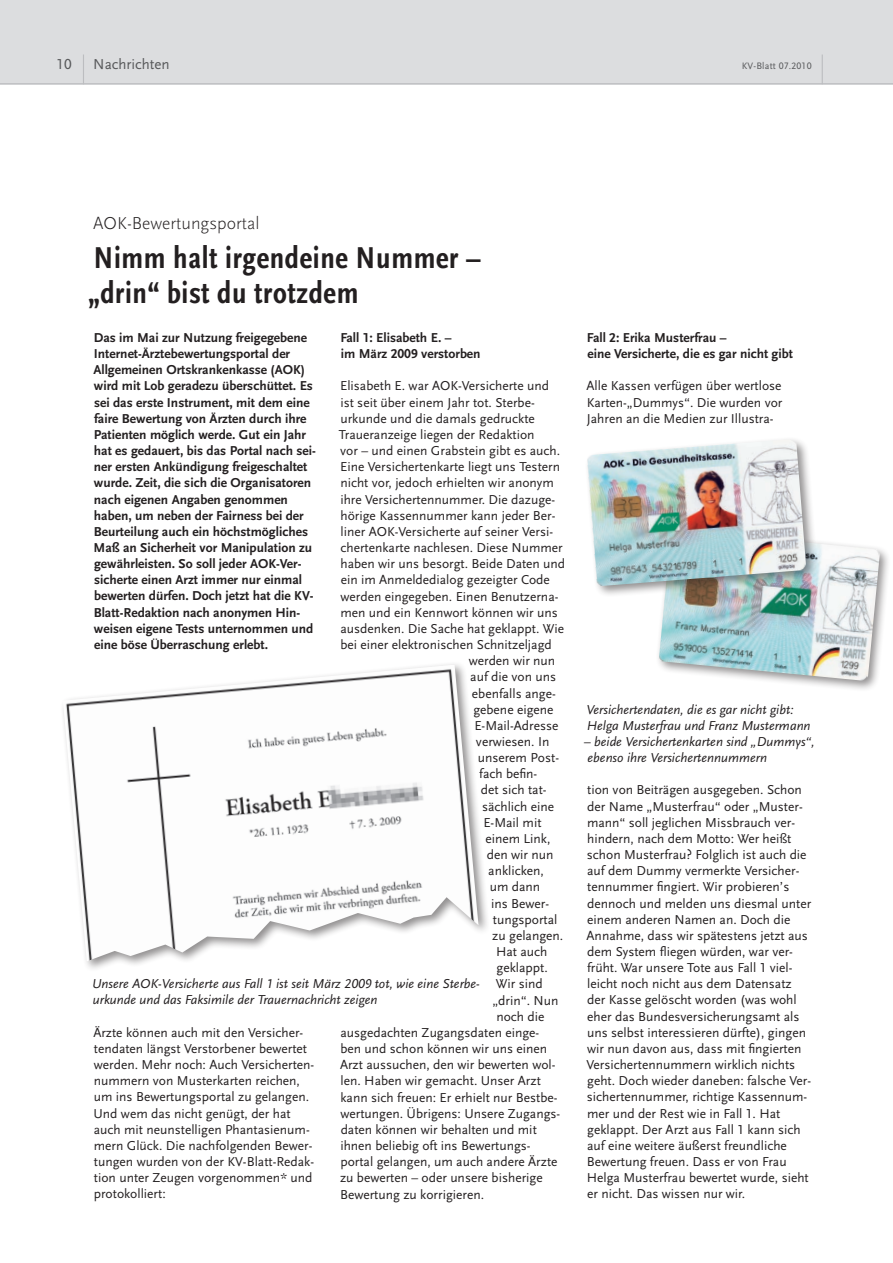
<style>
.page{position:relative;width:893px;height:1263px;background:#fff}
.page>*{position:absolute;margin:0;border:0;box-sizing:border-box;transform-origin:0 0}
.t1{font:31.5px/34.5px "Scala Sans Bold Con";letter-spacing:.02em;color:#231f20}
.t2{font:300 18px "Scala Sans";color:#231f20}
.t3{font:15px "Scala Sans LF";color:#57585a}
.t4{font:13.5px/16.2px "Scala Sans LF";color:#231f20}
.t5{font:700 13.5px/16.2px "Scala Sans LF";color:#231f20}
.t6{font:italic 13.5px/16.2px "Scala Sans LF";color:#231f20}
.t7{font:9.75px "Scala Sans LF";letter-spacing:.02em;color:#57585a}
</style>
<div class="page">
<div style="left:59px;top:661px;width:431px;height:312px;background:#231f20;opacity:.5"></div>
<img style="left:63px;top:665px;width:415px;height:296px">
<div style="left:655px;top:526px;width:236px;height:166px;background:#231f20;opacity:.5"></div>
<img style="left:659px;top:529px;width:221px;height:152px">
<div style="left:584px;top:436px;width:234px;height:162px;background:#231f20;opacity:.5"></div>
<img style="left:587px;top:439px;width:219px;height:147px">
<div style="left:0;top:0;width:893px;height:84px;background:#dcdddf"></div>
<svg style="left:822px;top:55px;width:1px;height:28px"></svg>
<svg style="left:83px;top:55px;width:1px;height:28px"></svg>
<hr style="left:0;top:83px;width:893px;height:1px;background:#bcbdc0">
<p class="t3" style="left:57px;top:56px;width:16px">10</p>
<p class="t3" style="left:93px;top:56px;width:78px">Nachrichten</p>
<p class="t7" style="left:742px;top:61px;width:71px">KV-Blatt 07.2010</p>
<h2 class="t2" style="left:93px;top:213px;width:168px">AOK-Bewertungsportal</h2>
<h1 class="t1" style="left:88px;top:241px;width:394px">Nimm halt irgendeine Nummer – „drin“ bist du trotzdem</h1>
<p class="t5" style="left:93px;top:330px;width:224px">Das im Mai zur Nutzung freigegebene Internet-Ärztebewertungsportal der Allgemeinen Ortskrankenkasse (AOK) wird mit Lob geradezu überschüttet. Es sei das erste Instrument, mit dem eine faire Bewertung von Ärzten durch ihre Patienten möglich werde. Gut ein Jahr hat es gedauert, bis das Portal nach sei&shy;ner ersten Ankündigung freigeschaltet wurde. Zeit, die sich die Organisatoren nach eigenen Angaben genommen haben, um neben der Fairness bei der Beurteilung auch ein höchstmögliches Maß an Sicherheit vor Manipulation zu gewährleisten. So soll jeder AOK-Ver&shy;sicherte einen Arzt immer nur einmal bewerten dürfen. Doch jetzt hat die KV-Blatt-Redaktion nach anonymen Hin&shy;weisen eigene Tests unternommen und eine böse Überraschung erlebt.</p>
<p class="t5" style="left:340px;top:330px;width:142px">Fall 1: Elisabeth E. –<br>im März 2009 verstorben</p>
<p class="t4" style="left:340px;top:378px;width:210px">Elisabeth E. war AOK-Versicherte und</p>
<p class="t4" style="left:340px;top:394px;width:196px">ist seit über einem Jahr tot. Sterbe-</p>
<p class="t4" style="left:340px;top:410px;width:196px">urkunde und die damals gedruckte</p>
<p class="t4" style="left:339px;top:427px;width:197px">Traueranzeige liegen der Redaktion</p>
<p class="t4" style="left:340px;top:443px;width:221px">vor – und einen Grabstein gibt es auch.</p>
<p class="t4" style="left:340px;top:459px;width:221px">Eine Versichertenkarte liegt uns Testern</p>
<p class="t4" style="left:340px;top:475px;width:215px">nicht vor, jedoch erhielten wir anonym</p>
<p class="t4" style="left:340px;top:491px;width:216px">ihre Versichertennummer. Die dazuge-</p>
<p class="t4" style="left:340px;top:507px;width:216px">hörige Kassennummer kann jeder Ber-</p>
<p class="t4" style="left:341px;top:524px;width:214px">liner AOK-Versicherte auf seiner Versi-</p>
<p class="t4" style="left:340px;top:540px;width:224px">chertenkarte nachlesen. Diese Nummer</p>
<p class="t4" style="left:340px;top:556px;width:226px">haben wir uns besorgt. Beide Daten und</p>
<p class="t4" style="left:341px;top:572px;width:211px">ein im Anmeldedialog gezeigter Code</p>
<p class="t4" style="left:340px;top:588px;width:219px">werden eingegeben. Einen Benutzerna-</p>
<p class="t4" style="left:340px;top:604px;width:219px">men und ein Kennwort können wir uns</p>
<p class="t4" style="left:341px;top:621px;width:225px">ausdenken. Die Sache hat geklappt. Wie</p>
<p class="t4" style="left:340px;top:637px;width:213px">bei einer elektronischen Schnitzeljagd</p>
<p class="t4" style="left:469px;top:653px;width:88px">werden wir nun</p>
<p class="t4" style="left:470px;top:669px;width:87px">auf die von uns</p>
<p class="t4" style="left:472px;top:685px;width:85px">ebenfalls ange-</p>
<p class="t4" style="left:473px;top:701px;width:82px">gebene eigene</p>
<p class="t4" style="left:474px;top:718px;width:86px">E-Mail -Adresse</p>
<p class="t4" style="left:476px;top:734px;width:75px">verwiesen. In</p>
<p class="t4" style="left:478px;top:750px;width:83px">unserem Post-</p>
<p class="t4" style="left:479px;top:766px;width:60px">fach befin-</p>
<p class="t4" style="left:481px;top:782px;width:67px">det sich tat-</p>
<p class="t4" style="left:482px;top:798px;width:74px">sächlich eine</p>
<p class="t4" style="left:483px;top:814px;width:60px">E-Mail mit</p>
<p class="t4" style="left:485px;top:831px;width:67px">einem Link,</p>
<p class="t4" style="left:487px;top:847px;width:68px">den wir nun</p>
<p class="t4" style="left:488px;top:863px;width:57px">anklicken,</p>
<p class="t4" style="left:490px;top:879px;width:52px">um dann</p>
<p class="t4" style="left:491px;top:895px;width:60px">ins Bewer-</p>
<p class="t4" style="left:493px;top:911px;width:66px">tungsportal</p>
<p class="t4" style="left:492px;top:928px;width:72px">zu gelangen.</p>
<p class="t4" style="left:496px;top:944px;width:53px">Hat auch</p>
<p class="t4" style="left:497px;top:960px;width:53px">geklappt.</p>
<p class="t4" style="left:496px;top:976px;width:48px">Wir sind</p>
<p class="t4" style="left:492px;top:992px;width:67px">„drin“. Nun</p>
<p class="t4" style="left:496px;top:1008px;width:50px">noch die</p>
<p class="t4" style="left:341px;top:1025px;width:200px">ausgedachten Zugangsdaten einge-</p>
<p class="t4" style="left:340px;top:1041px;width:208px">ben und schon können wir uns einen</p>
<p class="t4" style="left:340px;top:1057px;width:217px">Arzt aussuchen, den wir bewerten wol-</p>
<p class="t4" style="left:341px;top:1073px;width:202px">len. Haben wir gemacht. Unser Arzt</p>
<p class="t4" style="left:340px;top:1089px;width:219px">kann sich freuen: Er erhielt nur Bestbe-</p>
<p class="t4" style="left:340px;top:1105px;width:221px">wertungen. Übrigens: Unsere Zugangs-</p>
<p class="t4" style="left:341px;top:1121px;width:198px">daten können wir behalten und mit</p>
<p class="t4" style="left:340px;top:1138px;width:192px">ihnen beliebig oft ins Bewertungs-</p>
<p class="t4" style="left:340px;top:1154px;width:219px">portal gelangen, um auch andere Ärzte</p>
<p class="t4" style="left:340px;top:1170px;width:204px">zu bewerten – oder unsere bisherige</p>
<p class="t4" style="left:340px;top:1186px;width:146px">Bewertung zu korrigieren.</p>
<p class="t6" style="left:92px;top:976px;width:389px">Unsere AOK-Versicherte aus Fall 1 ist seit März 2009 tot, wie eine Sterbe&shy;urkunde und das Faksimile der Trauernachricht zeigen</p>
<p class="t4" style="left:93px;top:1024px;width:222px">Ärzte können auch mit den Versicher&shy;tendaten längst Verstorbener bewertet werden. Mehr noch: Auch Versicherten&shy;nummern von Musterkarten reichen, um ins Bewertungsportal zu gelangen.<br>Und wem das nicht genügt, der hat auch mit neunstelligen Phantasienum&shy;mern Glück. Die nachfolgenden Bewer&shy;tungen wurden von der KV-Blatt-Redak&shy;tion unter Zeugen vorgenommen* und protokolliert:</p>
<p class="t5" style="left:587px;top:330px;width:207px">Fall 2: Erika Musterfrau –<br>eine Versicherte, die es gar nicht gibt</p>
<p class="t4" style="left:587px;top:378px;width:197px;text-align:justify">Alle Kassen verfügen über wertlose Karten-„Dummys“. Die wurden vor Jahren an die Medien zur Illustra-</p>
<p class="t6" style="left:586px;top:701px;width:226px">Versichertendaten, die es gar nicht gibt:<br>Helga Musterfrau und Franz Mustermann</p>
<p class="t6" style="left:584px;top:734px;width:232px">– beide Versichertenkarten sind „Dummys“, ebenso ihre Versichertennummern</p>
<p class="t4" style="left:586px;top:782px;width:226px">tion von Beiträgen ausgegeben. Schon der Name „Musterfrau“ oder „Muster&shy;mann“ soll jeglichen Missbrauch ver&shy;hindern, nach dem Motto: Wer heißt schon Musterfrau? Folglich ist auch die auf dem Dummy vermerkte Versicher&shy;tennummer fingiert. Wir probieren’s dennoch und melden uns diesmal unter einem anderen Namen an. Doch die Annahme, dass wir spätestens jetzt aus dem System fliegen würden, war ver&shy;früht. War unsere Tote aus Fall 1 viel&shy;leicht noch nicht aus dem Datensatz der Kasse gelöscht worden (was wohl eher das Bundesversicherungsamt als uns selbst interessieren dürfte), gingen wir nun davon aus, dass mit fingierten Versichertennummern wirklich nichts geht. Doch wieder daneben: falsche Ver&shy;sichertennummer, richtige Kassennum&shy;mer und der Rest wie in Fall 1. Hat geklappt. Der Arzt aus Fall 1 kann sich auf eine weitere äußerst freundliche Bewertung freuen. Dass er von Frau Helga Musterfrau bewertet wurde, sieht er nicht. Das wissen nur wir.</p>
</div>
